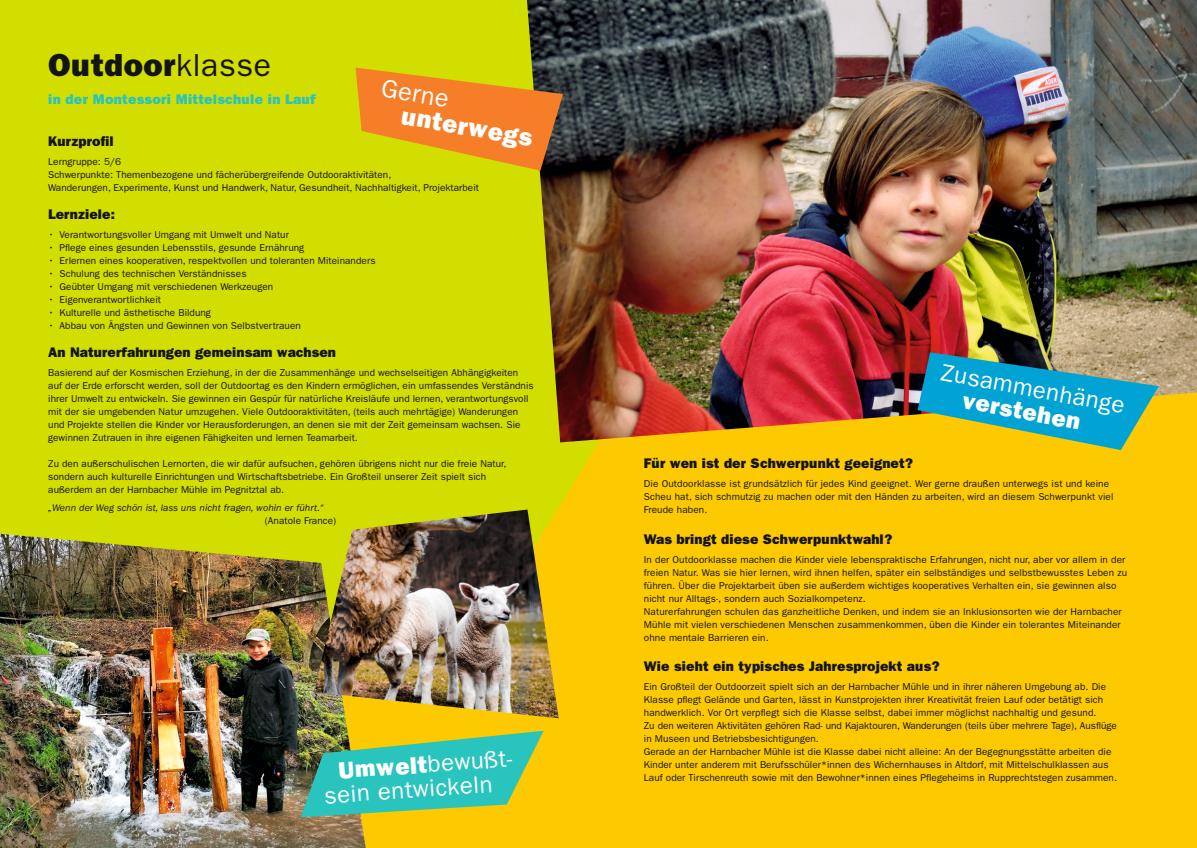
<style>
.page{position:relative;width:1197px;height:848px;background:#fff}
.page>*{position:absolute;margin:0;border:0;box-sizing:border-box;transform-origin:0 0}
.t1{font:32px "ITC Franklin Gothic Std Hvy";letter-spacing:.02em;color:#131413}
.t2{font:25.4px "ITC Franklin Gothic Std Hvy";color:#fff}
.t3{font:25.4px "ITC Franklin Gothic Std";color:#fff}
.t4{font:24px "ITC Franklin Gothic Std";color:#fff}
.t5{font:24px "ITC Franklin Gothic Std Hvy";color:#fff}
.t6{font:14px "ITC Franklin Gothic Std Hvy";letter-spacing:.01em;color:#131413}
.t7{font:14px "ITC Franklin Gothic Std Hvy";letter-spacing:.02em;color:#28c4bd}
.t8{font:10px/13px "ITC Franklin Gothic Std";letter-spacing:.005em;color:#131413}
.t9{font:italic 10px "ITC Franklin Gothic Std";letter-spacing:.005em;color:#131413}
.s1{font-family:"ITC Franklin Gothic Std"}
.s2{font-family:"ITC Franklin Gothic Std Hvy"}
</style>
<div class="page">
<div style="left:309px;top:326px;width:887px;height:522px;background:#fdc900"></div>
<div style="left:0;top:0;width:599px;height:533px;background:#d2dd00"></div>
<img style="left:527px;top:0;width:669px;height:442px">
<svg style="left:355px;top:68px;width:208px;height:103px;background:#dc921e"></svg>
<img style="left:0;top:533px;width:365px;height:315px">
<svg style="left:917px;top:352px;width:241px;height:98px"></svg>
<svg style="left:300px;top:730px;width:243px;height:87px"></svg>
<img style="left:314px;top:509px;width:244px;height:209px">
<p class="t1" style="left:48px;top:46px;width:224px">Outdoor<span class="s1">klasse</span></p>
<p class="t7" style="left:48px;top:91px;width:269px">in der Montessori Mittelschule in Lauf</p>
<p class="t6" style="left:48px;top:133px;width:67px">Kurzprofil</p>
<p class="t8" style="left:48px;top:155px;width:75px">Lerngruppe: 5/6</p>
<p class="t8" style="left:48px;top:168px;width:344px">Schwerpunkte: Themenbezogene und fächerübergreifende Outdooraktivitäten,</p>
<p class="t8" style="left:48px;top:181px;width:432px">Wanderungen, Experimente, Kunst und Handwerk, Natur, Gesundheit, Nachhaltigkeit, Projektarbeit</p>
<p class="t6" style="left:48px;top:206px;width:68px">Lernziele:</p>
<p class="t8" style="left:48px;top:228px;width:242px">• Verantwortungsvoller Umgang mit Umwelt und Natur</p>
<p class="t8" style="left:48px;top:241px;width:257px">• Pflege eines gesunden Lebensstils, gesunde Ernährung</p>
<p class="t8" style="left:48px;top:254px;width:329px">• Erlernen eines kooperativen, respektvollen und toleranten Miteinanders</p>
<p class="t8" style="left:48px;top:267px;width:200px">• Schulung des technischen Verständnisses</p>
<p class="t8" style="left:48px;top:280px;width:226px">• Geübter Umgang mit verschiedenen Werkzeugen</p>
<p class="t8" style="left:48px;top:293px;width:114px">• Eigenverantwortlichkeit</p>
<p class="t8" style="left:48px;top:306px;width:164px">• Kulturelle und ästhetische Bildung</p>
<p class="t8" style="left:48px;top:319px;width:254px">• Abbau von Ängsten und Gewinnen von Selbstvertrauen</p>
<p class="t6" style="left:48px;top:344px;width:289px">An Naturerfahrungen gemeinsam wachsen</p>
<p class="t8" style="left:48px;top:366px;width:487px">Basierend auf der Kosmischen Erziehung, in der die Zusammenhänge und wechselseitigen Abhängigkeiten auf der Erde erforscht werden, soll der Outdoortag es den Kindern ermöglichen, ein umfassendes Verständnis ihrer Umwelt zu entwickeln. Sie gewinnen ein Gespür für natürliche Kreisläufe und lernen, verantwortungsvoll mit der sie umgebenden Natur umzugehen. Viele Outdooraktivitäten, (teils auch mehrtägige) Wanderungen und Projekte stellen die Kinder vor Herausforderungen, an denen sie mit der Zeit gemeinsam wachsen. Sie gewinnen Zutrauen in ihre eigenen Fähigkeiten und lernen Teamarbeit.</p>
<p class="t8" style="left:48px;top:457px;width:459px">Zu den außerschulischen Lernorten, die wir dafür aufsuchen, gehören übrigens nicht nur die freie Natur,</p>
<p class="t8" style="left:48px;top:470px;width:439px">sondern auch kulturelle Einrichtungen und Wirtschaftsbetriebe. Ein Großteil unserer Zeit spielt sich</p>
<p class="t8" style="left:48px;top:483px;width:237px">außerdem an der Harnbacher Mühle im Pegnitztal ab.</p>
<p class="t9" style="left:48px;top:502px;width:277px">„Wenn der Weg schön ist, lass uns nicht fragen, wohin er führt.“</p>
<p class="t8" style="left:265px;top:514px;width:73px">(Anatole France)</p>
<p class="t3" style="left:384px;top:73px;width:70px;rotate:10deg">Gerne</p>
<p class="t2" style="left:404px;top:100px;width:134px;rotate:10deg">unterwegs</p>
<p class="t4" style="left:337px;top:756px;width:182px;rotate:-4deg"><span class="s2">Umwelt</span>bewußt-</p>
<p class="t4" style="left:323px;top:781px;width:170px;rotate:-4deg">sein entwickeln</p>
<p class="t4" style="left:944px;top:357px;width:188px;rotate:11deg">Zusammenhänge</p>
<p class="t5" style="left:965px;top:385px;width:121px;rotate:11deg">verstehen</p>
<p class="t6" style="left:643px;top:454px;width:271px">Für wen ist der Schwerpunkt geeignet?</p>
<p class="t8" style="left:643px;top:477px;width:471px">Die Outdoorklasse ist grundsätzlich für jedes Kind geeignet. Wer gerne draußen unterwegs ist und keine<br>Scheu hat, sich schmutzig zu machen oder mit den Händen zu arbeiten, wird an diesem Schwerpunkt viel<br>Freude haben.</p>
<p class="t6" style="left:643px;top:530px;width:250px">Was bringt diese Schwerpunktwahl?</p>
<p class="t8" style="left:643px;top:553px;width:484px">In der Outdoorklasse machen die Kinder viele lebenspraktische Erfahrungen, nicht nur, aber vor allem in der freien Natur. Was sie hier lernen, wird ihnen helfen, später ein selbständiges und selbstbewusstes Leben zu führen. Über die Projektarbeit üben sie außerdem wichtiges kooperatives Verhalten ein, sie gewinnen also nicht nur Alltags-, sondern auch Sozialkompetenz.<br>Naturerfahrungen schulen das ganzheitliche Denken, und indem sie an Inklusionsorten wie der Harnbacher Mühle mit vielen verschiedenen Menschen zusammenkommen, üben die Kinder ein tolerantes Miteinander ohne mentale Barrieren ein.</p>
<p class="t6" style="left:643px;top:658px;width:297px">Wie sieht ein typisches Jahresprojekt aus?</p>
<p class="t8" style="left:643px;top:680px;width:474px">Ein Großteil der Outdoorzeit spielt sich an der Harnbacher Mühle und in ihrer näheren Umgebung ab. Die Klasse pflegt Gelände und Garten, lässt in Kunstprojekten ihrer Kreativität freien Lauf oder betätigt sich handwerklich. Vor Ort verpflegt sich die Klasse selbst, dabei immer möglichst nachhaltig und gesund.<br>Zu den weiteren Aktivitäten gehören Rad- und Kajaktouren, Wanderungen (teils über mehrere Tage), Ausflüge in Museen und Betriebsbesichtigungen.<br>Gerade an der Harnbacher Mühle ist die Klasse dabei nicht alleine: An der Begegnungsstätte arbeiten die Kinder unter anderem mit Berufsschüler*innen des Wichernhauses in Altdorf, mit Mittelschulklassen aus Lauf oder Tirschenreuth sowie mit den Bewohner*innen eines Pflegeheims in Rupprechtstegen zusammen.</p>
</div>
